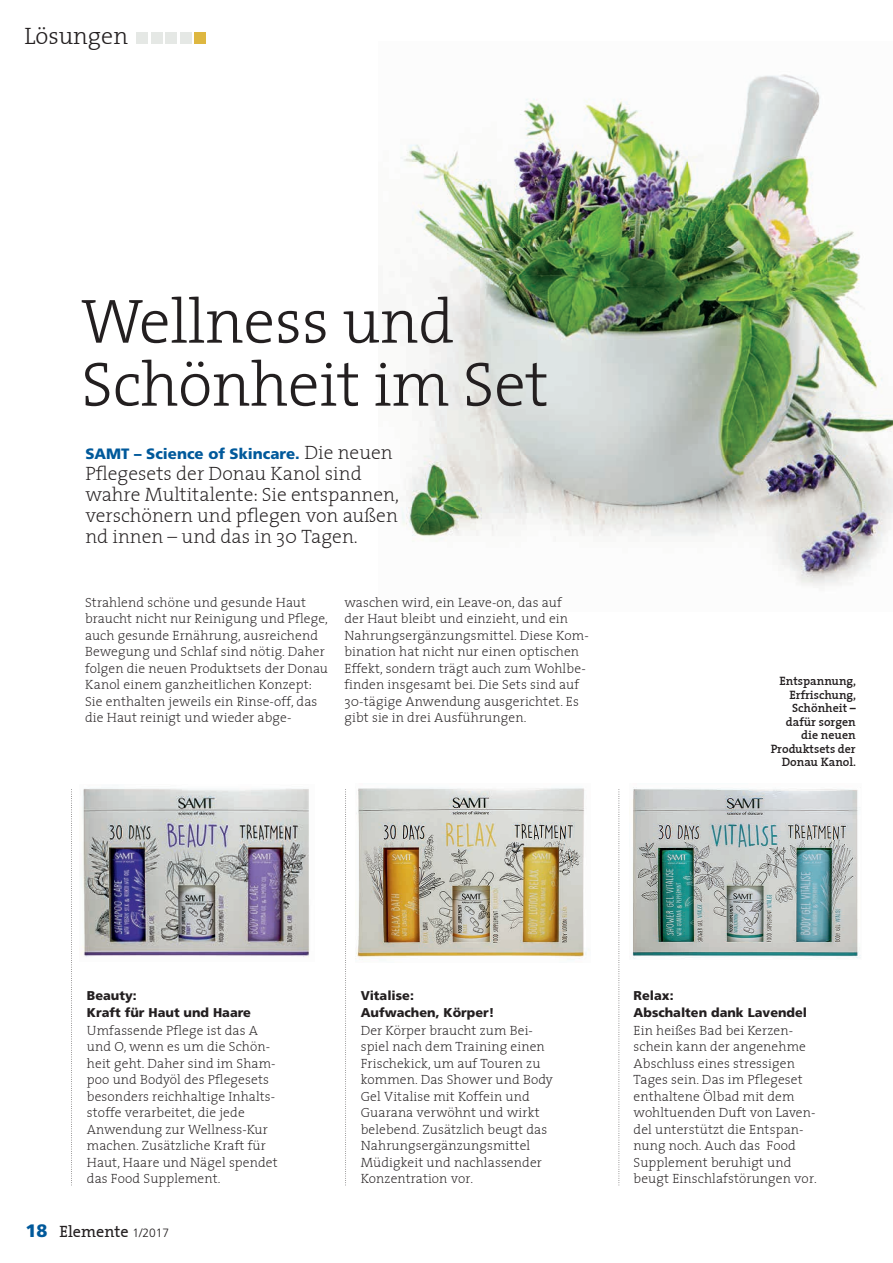
<style>
.page{position:relative;width:893px;height:1263px;background:#fff}
.page>*{position:absolute;margin:0;border:0;box-sizing:border-box;transform-origin:0 0}
.t1{font:63px/63px "The Serif Light Plain";letter-spacing:-.005em;color:#231f20}
.t2{font:24px "The Serif Light Plain";color:#231f20}
.t3{font:19.5px/21px "The Serif Extra Light Plain";color:#231f20}
.t4{font:16.2px "The Serif Plain";color:#231f20}
.t5{font:900 15px "Frutiger";color:#00599b}
.t6{font:13.5px/16.5px "The Serif Extra Light Plain";letter-spacing:.01em;color:#231f20}
.t7{font:900 12.75px/16.5px "Frutiger";color:#231f20}
.t8{font:12px/13.5px "The Serif Semi Bold Plain";color:#231f20;text-align:right}
.s1{font-family:"The Serif Extra Light Plain";font-weight:400;font-size:19.5px;color:#231f20}
.s2{font-family:"Frutiger";font-weight:900;font-size:18px;color:#00599b}
.s3{font-family:"Frutiger";font-weight:300;font-size:12px}
</style>
<div class="page">
<img style="left:401px;top:74px;width:492px;height:512px">
<div style="left:137px;top:32px;width:11px;height:12px;background:#e5e8e5"></div>
<div style="left:151px;top:32px;width:11px;height:12px;background:#e5e8e5"></div>
<div style="left:165px;top:32px;width:12px;height:12px;background:#e5e8e5"></div>
<div style="left:180px;top:32px;width:11px;height:12px;background:#e5e8e5"></div>
<div style="left:194px;top:32px;width:12px;height:12px;background:#deb740"></div>
<img style="left:356px;top:788px;width:233px;height:172px">
<svg style="left:345px;top:789px;width:1px;height:396px"></svg>
<img style="left:632px;top:787px;width:229px;height:172px">
<svg style="left:618px;top:789px;width:1px;height:396px"></svg>
<svg style="left:71px;top:789px;width:1px;height:396px"></svg>
<img style="left:79px;top:788px;width:231px;height:170px">
<h2 class="t2" style="left:24px;top:16px;width:105px">Lösungen</h2>
<h1 class="t1" style="left:81px;top:288px;width:469px">Wellness und<br>Schönheit im Set</h1>
<p class="t5" style="left:85px;top:444px;width:309px">SAMT – Science of Skincare. <span class="s1">Die neuen</span></p>
<h3 class="t3" style="left:85px;top:462px;width:315px">Pflegesets der Donau Kanol sind wahre Multitalente: Sie entspannen, verschönern und pflegen von außen nd innen – und das in 30 Tagen.</h3>
<p class="t6" style="left:85px;top:593px;width:245px">Strahlend schöne und gesunde Haut braucht nicht nur Reinigung und Pflege, auch gesunde Ernährung, ausreichend Bewegung und Schlaf sind nötig. Daher folgen die neuen Produktsets der Donau Kanol einem ganzheitlichen Konzept:<br>Sie enthalten jeweils ein Rinse-off, das die Haut reinigt und wieder abge-</p>
<p class="t6" style="left:344px;top:593px;width:246px">waschen wird, ein Leave-on, das auf<br>der Haut bleibt und einzieht, und ein Nahrungsergänzungsmittel. Diese Kom&shy;bination hat nicht nur einen optischen Effekt, sondern trägt auch zum Wohlbe&shy;finden insgesamt bei. Die Sets sind auf 30-tägige Anwendung ausgerichtet. Es gibt sie in drei Ausführungen.</p>
<p class="t8" style="left:771px;top:674px;width:87px">Entspannung,<br>Erfrischung,<br>Schönheit – dafür sorgen die neuen<br>Produktsets der<br>Donau Kanol.</p>
<p class="t7" style="left:87px;top:987px;width:166px">Beauty:<br>Kraft für Haut und Haare</p>
<p class="t6" style="left:87px;top:1021px;width:192px">Umfassende Pflege ist das A und O, wenn es um die Schön&shy;heit geht. Daher sind im Sham&shy;poo und Bodyöl des Pflegesets besonders reichhaltige Inhalts&shy;stoffe verarbeitet, die jede<br>Anwendung zur Wellness-Kur machen. Zusätzliche Kraft für<br>Haut, Haare und Nägel spendet das Food Supplement.</p>
<p class="t4" style="left:26px;top:1218px;width:145px"><span class="s2">18</span> Elemente <span class="s3">1/2017</span></p>
<p class="t7" style="left:361px;top:987px;width:135px">Vitalise:<br>Aufwachen, Körper!</p>
<p class="t6" style="left:361px;top:1021px;width:194px">Der Körper braucht zum Bei&shy;spiel nach dem Training einen<br>Frischekick, um auf Touren zu kommen. Das Shower und Body<br>Gel Vitalise mit Koffein und<br>Guarana verwöhnt und wirkt belebend. Zusätzlich beugt das<br>Nahrungsergänzungsmittel<br>Müdigkeit und nachlassender<br>Konzentration vor.</p>
<p class="t7" style="left:634px;top:987px;width:175px">Relax:<br>Abschalten dank Lavendel</p>
<p class="t6" style="left:634px;top:1021px;width:185px">Ein heißes Bad bei Kerzen&shy;schein kann der angenehme<br>Abschluss eines stressigen<br>Tages sein. Das im Pflegeset enthaltene Ölbad mit dem wohltuenden Duft von Laven&shy;del unterstützt die Entspan&shy;nung noch. Auch das Food<br>Supplement beruhigt und beugt Einschlaf störungen vor.</p>
</div>
